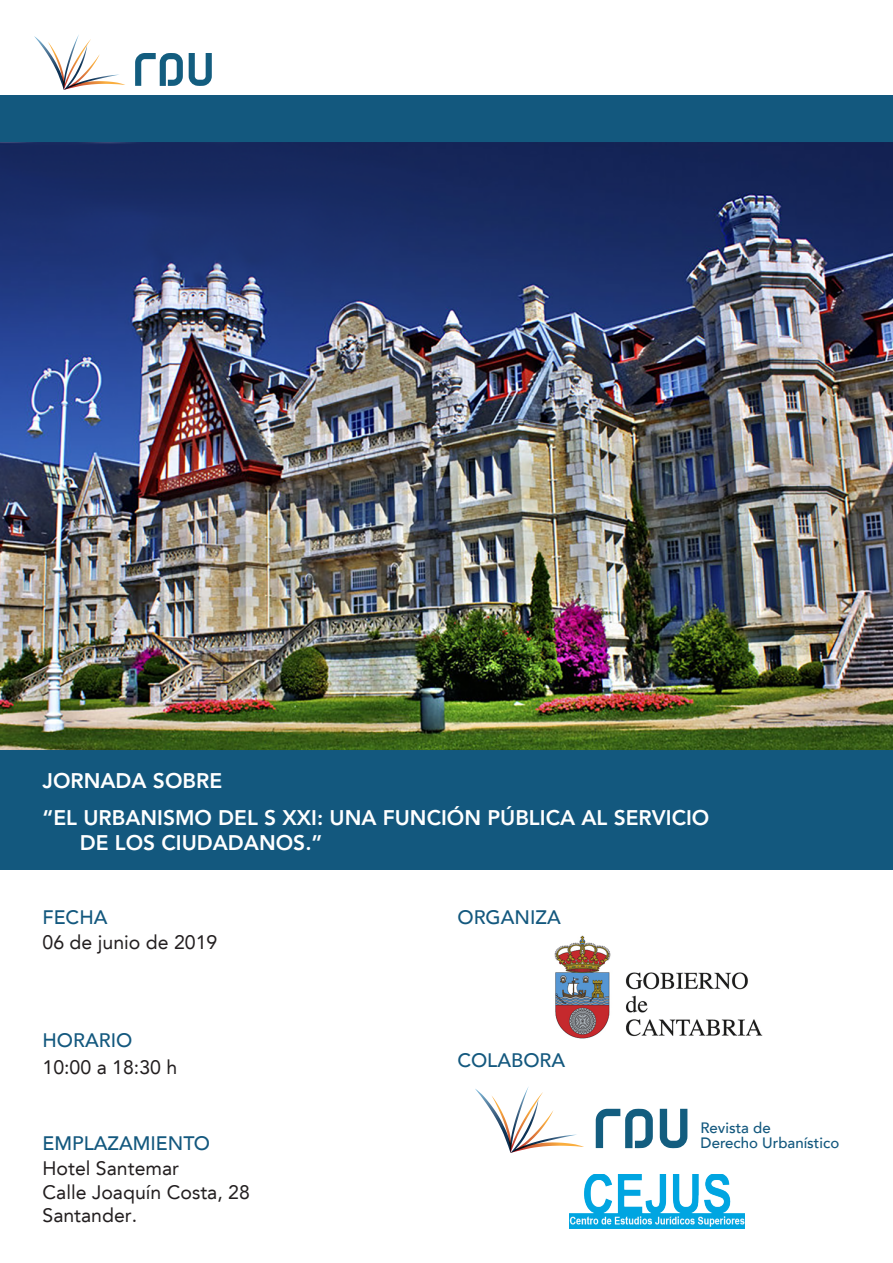
<style>
.page{position:relative;width:893px;height:1263px;background:#fff}
.page>*{position:absolute;margin:0;border:0;box-sizing:border-box;transform-origin:0 0}
.t1{font:800 21px/37.2px "Avenir LT Std";color:#fff}
.t2{font:19.5px/23.4px "Avenir LT";color:#231f20}
.t3{font:500 19.5px "Avenir LT";color:#13587e}
.t4{font:500 15px/15px "Avenir LT";color:#13587e}
</style>
<div class="page">
<svg style="left:189px;top:53px;width:23px;height:33px"></svg>
<svg style="left:135px;top:53px;width:48px;height:33px"></svg>
<svg style="left:34px;top:35px;width:91px;height:55px"></svg>
<svg style="left:660px;top:1109px;width:27px;height:39px"></svg>
<svg style="left:596px;top:1109px;width:57px;height:39px"></svg>
<svg style="left:475px;top:1087px;width:109px;height:66px"></svg>
<img style="left:570px;top:1174px;width:174px;height:55px">
<div style="left:0;top:95px;width:893px;height:775px;background:#13587e"></div>
<img style="left:0;top:143px;width:893px;height:606px">
<img style="left:554px;top:936px;width:209px;height:103px">
<p class="t1" style="left:43px;top:762px;width:668px">JORNADA SOBRE<br>“EL URBANISMO DEL S XXI: UNA FUNCIÓN PÚBLICA AL SERVICIO</p>
<p class="t1" style="left:80px;top:824px;width:244px">DE LOS CIUDADANOS.”</p>
<p class="t3" style="left:43px;top:906px;width:67px">FECHA</p>
<p class="t2" style="left:43px;top:931px;width:176px">06 de junio de 2019</p>
<p class="t3" style="left:43px;top:1028px;width:91px">HORARIO</p>
<p class="t2" style="left:43px;top:1056px;width:136px">10:00 a 18:30 h</p>
<p class="t3" style="left:43px;top:1132px;width:169px">EMPLAZAMIENTO</p>
<p class="t2" style="left:43px;top:1157px;width:209px">Hotel Santemar<br>Calle Joaquín Costa, 28<br>Santander.</p>
<p class="t3" style="left:457px;top:906px;width:105px">ORGANIZA</p>
<p class="t3" style="left:457px;top:1049px;width:109px">COLABORA</p>
<p class="t4" style="left:700px;top:1121px;width:140px">Revista de<br>Derecho Urbanístico</p>
</div>
